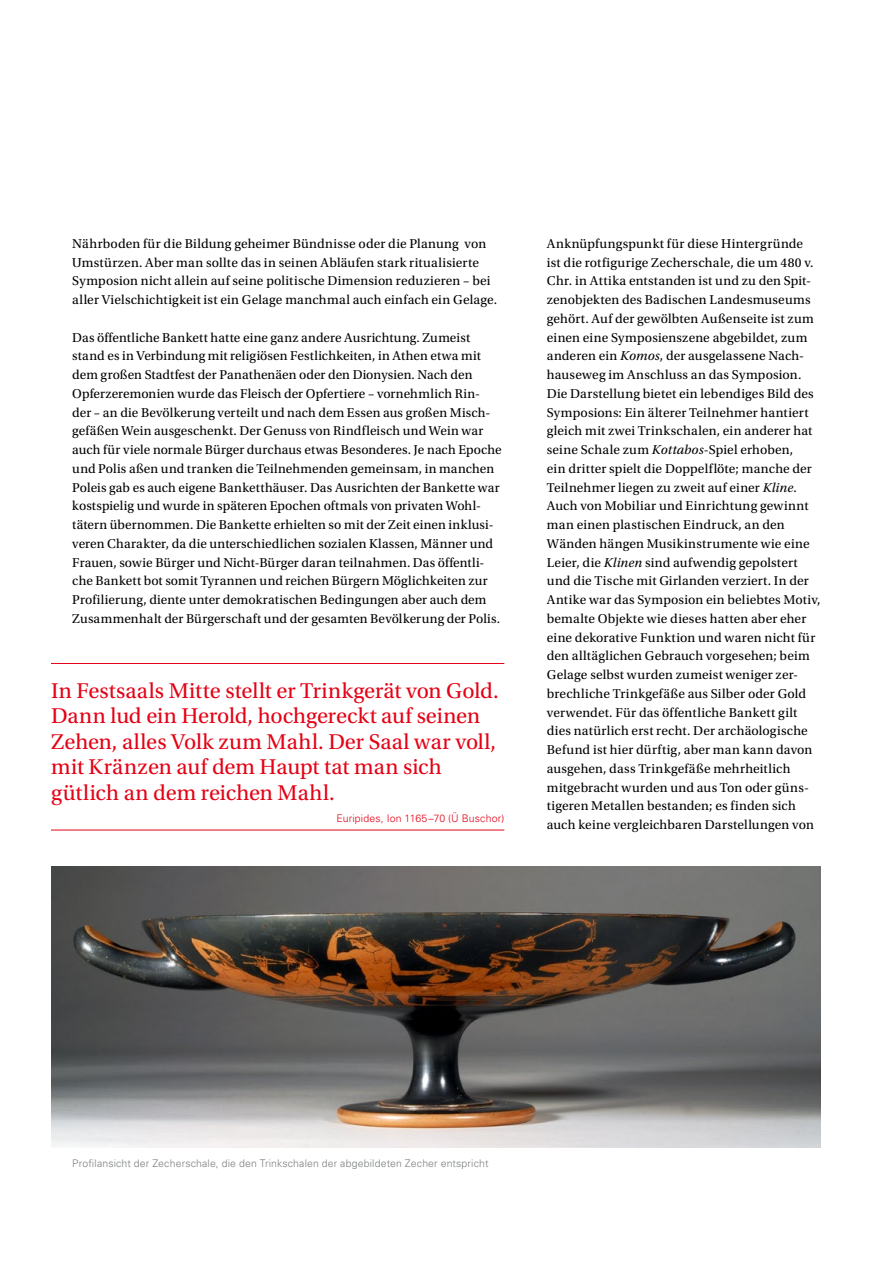
<style>
.page{position:relative;width:893px;height:1263px;background:#fff}
.page>*{position:absolute;margin:0;border:0;box-sizing:border-box;transform-origin:0 0}
.t1{font:22.5px/25.5px "Utopia Std";color:#e40316}
.Seite_S_copy{font:13.5px/18.8px "Utopia Std";letter-spacing:.01em;color:#000}
.t2{font:300 10.5px "Univers LT Std";letter-spacing:.015em;color:#7b7d7d}
.t3{font:300 10.5px "Univers LT Std";letter-spacing:.015em;color:#e40316}
.s1{font-style:italic}
</style>
<div class="page">
<img style="left:51px;top:867px;width:770px;height:281px">
<hr style="left:51px;top:663px;width:453px;height:1px;background:#e40316">
<hr style="left:51px;top:830px;width:453px;height:1px;background:#e40316">
<p class="Seite_S_copy" style="left:72px;top:234px;width:426px">Nährboden für die Bildung geheimer Bündnisse oder die Planung von Umstürzen. Aber man sollte das in seinen Abläufen stark ritualisierte Symposion nicht allein auf seine politische Dimension reduzieren – bei aller Vielschichtigkeit ist ein Gelage manchmal auch einfach ein Gelage.</p>
<p class="Seite_S_copy" style="left:72px;top:328px;width:431px">Das öffentliche Bankett hatte eine ganz andere Ausrichtung. Zumeist stand es in Verbindung mit religiösen Festlichkeiten, in Athen etwa mit dem großen Stadtfest der Panathenäen oder den Dionysien. Nach den Opferzeremonien wurde das Fleisch der Opfertiere – vornehmlich Rin&shy;der – an die Bevölkerung verteilt und nach dem Essen aus großen Misch&shy;gefäßen Wein ausgeschenkt. Der Genuss von Rindfleisch und Wein war auch für viele normale Bürger durchaus etwas Besonderes. Je nach Epoche und Polis aßen und tranken die Teilnehmenden gemeinsam, in manchen Poleis gab es auch eigene Banketthäuser. Das Ausrichten der Bankette war kostspielig und wurde in späteren Epochen oftmals von privaten Wohl&shy;tätern übernommen. Die Bankette erhielten so mit der Zeit einen inklusi&shy;veren Charakter, da die unterschiedlichen sozialen Klassen, Männer und Frauen, sowie Bürger und Nicht-Bürger daran teilnahmen. Das öffentli&shy;che Bankett bot somit Tyrannen und reichen Bürgern Möglichkeiten zur Profilierung, diente unter demokratischen Bedingungen aber auch dem Zusammenhalt der Bürgerschaft und der gesamten Bevölkerung der Polis.</p>
<p class="t1" style="left:51px;top:678px;width:449px">In Festsaals Mitte stellt er Trinkgerät von Gold.<br>Dann lud ein Herold, hochgereckt auf seinen Zehen, alles Volk zum Mahl. Der Saal war voll, mit Kränzen auf dem Haupt tat man sich gütlich an dem reichen Mahl.</p>
<p class="t3" style="left:336px;top:812px;width:169px">Euripides, Ion 1165–70 (Ü Buschor)</p>
<p class="Seite_S_copy" style="left:547px;top:234px;width:275px">Anknüpfungspunkt für diese Hintergründe<br>ist die rotfigurige Zecherschale, die um 480 v.<br>Chr. in Attika entstanden ist und zu den Spit&shy;zenobjekten des Badischen Landesmuseums gehört. Auf der gewölbten Außenseite ist zum einen eine Symposienszene abgebildet, zum anderen ein <span class="s1">Komos</span>, der ausgelassene Nach&shy;hauseweg im Anschluss an das Symposion.<br>Die Darstellung bietet ein lebendiges Bild des Symposions: Ein älterer Teilnehmer hantiert gleich mit zwei Trinkschalen, ein anderer hat seine Schale zum <span class="s1">Kottabos</span>-Spiel erhoben,<br>ein dritter spielt die Doppelflöte; manche der Teilnehmer liegen zu zweit auf einer <span class="s1">Kline</span>.<br>Auch von Mobiliar und Einrichtung gewinnt man einen plastischen Eindruck, an den Wänden hängen Musikinstrumente wie eine Leier, die <span class="s1">Klinen</span> sind aufwendig gepolstert und die Tische mit Girlanden verziert. In der Antike war das Symposion ein beliebtes Motiv, bemalte Objekte wie dieses hatten aber eher eine dekorative Funktion und waren nicht für den alltäglichen Gebrauch vorgesehen; beim Gelage selbst wurden zumeist weniger zer&shy;brechliche Trinkgefäße aus Silber oder Gold verwendet. Für das öffentliche Bankett gilt dies natürlich erst recht. Der archäologische Befund ist hier dürftig, aber man kann davon ausgehen, dass Trinkgefäße mehrheitlich mitgebracht wurden und aus Ton oder güns&shy;tigeren Metallen bestanden; es finden sich auch keine vergleichbaren Darstellungen von</p>
<p class="t2" style="left:72px;top:1156px;width:418px">Profilansicht der Zecherschale, die den Trinkschalen der abgebildeten Zecher entspricht</p>
</div>
